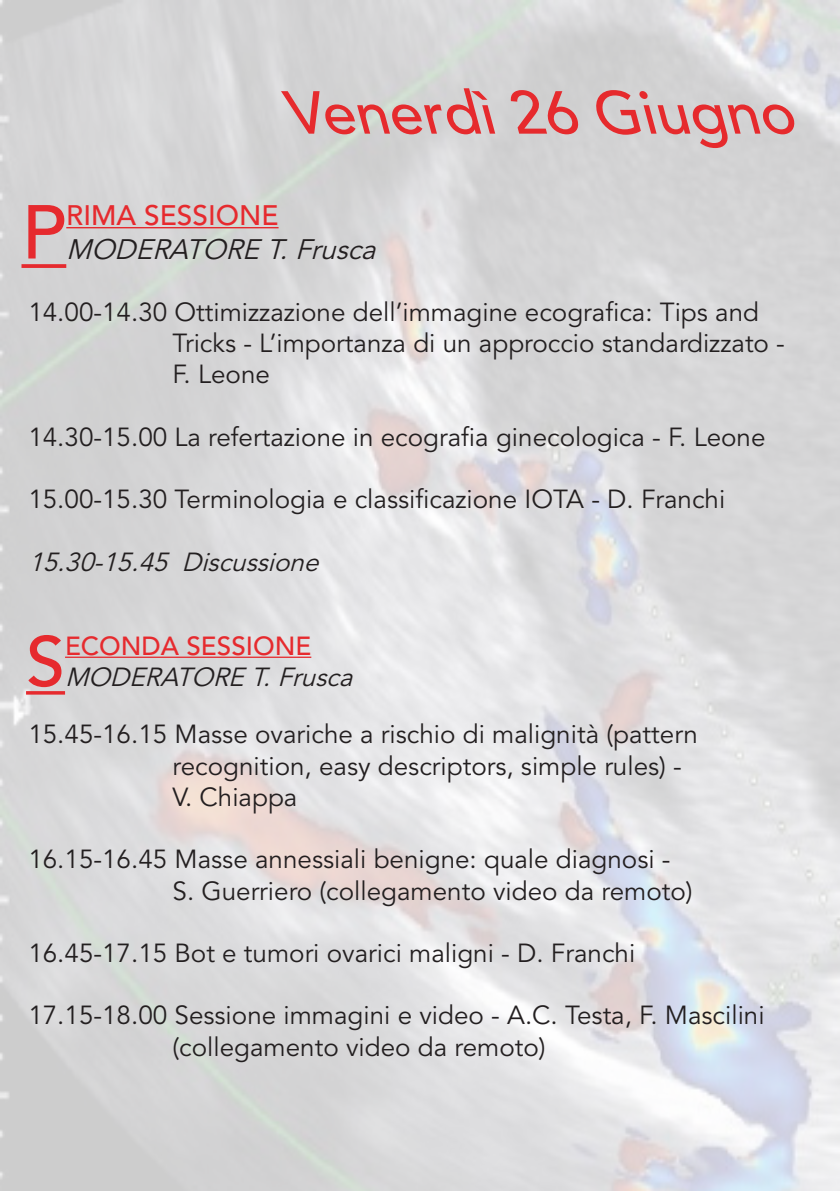
<style>
.page{position:relative;width:840px;height:1191px;background:#fff}
.page>*{position:absolute;margin:0;border:0;box-sizing:border-box;transform-origin:0 0}
.t1{font:500 75.4px "Avenir LT Std";color:#e62a2e}
.t2{font:500 70px "Avenir LT Std";color:#e62a2e}
.t3{font:italic 500 60px "Avenir LT Std";color:#e62a2d}
.t4{font:italic 28px "Avenir LT Std";color:#231f20}
.t5{font:500 28px "Avenir LT Std";color:#e62a2e}
.t6{font:26px/31.2px "Avenir LT Std";color:#231f20}
.t7{font:italic 26px "Avenir LT Std";color:#231f20}
.t8{font:500 26px "Avenir LT Std";color:#e62a2e}
</style>
<div class="page">
<img style="left:0;top:0;width:839px;height:1191px">
<svg style="left:21px;top:264px;width:45px;height:4px"></svg>
<hr style="left:66px;top:227px;width:212px;height:1px;background:#e62a2e">
<hr style="left:26px;top:691px;width:39px;height:3px;background:#e62a2e">
<hr style="left:65px;top:656px;width:246px;height:2px;background:#e62a2e">
<p class="t3" style="left:292px;top:78px;width:528px">Venerdì26Giugno</p>
<p class="t1" style="left:21px;top:189px;width:46px">P</p>
<p class="t5" style="left:66px;top:199px;width:214px">RIMA SESSIONE</p>
<p class="t4" style="left:66px;top:233px;width:319px">MODERATORET.Frusca</p>
<p class="t6" style="left:172px;top:297px;width:613px;text-indent:-144px">14.00-14.30 Ottimizzazione dell’immagine ecografica: Tips and<br>Tricks - L’importanza di un approccio standardizzato -</p>
<p class="t6" style="left:172px;top:359px;width:99px">F. Leone</p>
<p class="t6" style="left:28px;top:422px;width:738px">14.30-15.00 La refertazione in ecografia ginecologica - F. Leone</p>
<p class="t6" style="left:28px;top:484px;width:698px">15.00-15.30 Terminologia e classificazione IOTA - D. Franchi</p>
<p class="t7" style="left:28px;top:546px;width:299px">15.30-15.45 Discussione</p>
<p class="t2" style="left:26px;top:621px;width:40px">S</p>
<p class="t8" style="left:65px;top:630px;width:248px">ECONDA SESSIONE</p>
<p class="t7" style="left:65px;top:662px;width:297px">MODERATORET.Frusca</p>
<p class="t6" style="left:28px;top:719px;width:670px">15.45-16.15 Masse ovariche a rischio di malignità (pattern</p>
<p class="t6" style="left:172px;top:751px;width:510px">recognition, easy descriptors, simple rules) -</p>
<p class="t6" style="left:172px;top:782px;width:126px">V. Chiappa</p>
<p class="t6" style="left:28px;top:844px;width:643px">16.15-16.45 Masse annessiali benigne: quale diagnosi -</p>
<p class="t6" style="left:172px;top:875px;width:521px">S. Guerriero (collegamento video da remoto)</p>
<p class="t6" style="left:28px;top:938px;width:608px">16.45-17.15 Bot e tumori ovarici maligni - D. Franchi</p>
<p class="t6" style="left:172px;top:1000px;width:593px;text-indent:-144px">17.15-18.00 Sessione immagini e video - A.C. Testa, F. Mascilini (collegamento video da remoto)</p>
</div>
